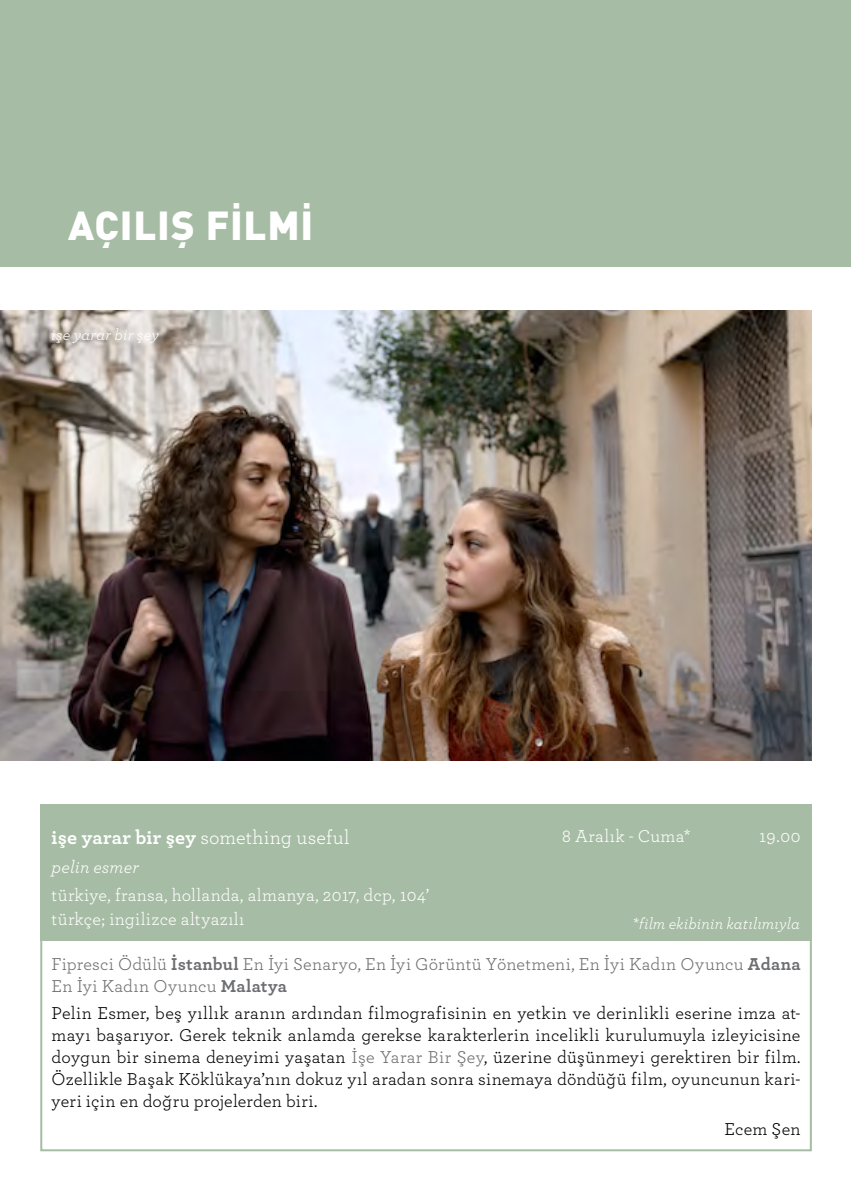
<style>
.page{position:relative;width:851px;height:1191px;background:#fff}
.page>*{position:absolute;margin:0;border:0;box-sizing:border-box;transform-origin:0 0}
.t1{font:900 40px "DIN Pro";letter-spacing:.02em;color:#fff}
.t2{font:20px "Archer";letter-spacing:.005em;color:#fff}
.t3{font:18px/22px "Archer";letter-spacing:.01em;color:#000;text-align:justify}
.t4{font:18px/22px "Archer";letter-spacing:.015em;color:#6d6e71}
.t5{font:18px/24.4px "Archer";letter-spacing:.02em;color:#fff}
.t6{font:italic 18px "Archer";letter-spacing:.005em;color:#fff}
.t7{font:italic 16px "Archer";letter-spacing:.01em;color:#fff}
.s1{font-weight:700}
.s2{color:#6d6e71}
</style>
<div class="page">
<div style="left:40px;top:804px;width:771px;height:137px;background:#a6bca4"></div>
<div style="left:40px;top:804px;width:771px;height:347px;border:2px solid #a6bca4"></div>
<div style="left:0;top:0;width:850px;height:266px;background:#a6bca4"></div>
<img style="left:0;top:310px;width:811px;height:451px">
<h1 class="t1" style="left:68px;top:198px;width:247px">AÇILIŞ FİLMİ</h1>
<p class="t7" style="left:51px;top:323px;width:110px">işe yarar bir şey</p>
<p class="t2" style="left:52px;top:823px;width:299px"><span class="s1">işe yarar bir şey</span> something useful</p>
<p class="t6" style="left:52px;top:854px;width:89px">pelin esmer</p>
<p class="t5" style="left:52px;top:881px;width:379px">türkiye, fransa, hollanda, almanya, 2017, dcp, 104’ türkçe; ingilizce altyazılı</p>
<p class="t5" style="left:562px;top:823px;width:130px">8 Aralık - Cuma*</p>
<p class="t5" style="left:758px;top:823px;width:43px">19.00</p>
<p class="t7" style="left:632px;top:911px;width:169px">*film ekibinin katılımıyla</p>
<p class="t4" style="left:52px;top:951px;width:750px">Fipresci Ödülü <span class="s1">İstanbul</span> En İyi Senaryo, En İyi Görüntü Yönetmeni, En İyi Kadın Oyuncu <span class="s1">Adana<br></span>En İyi Kadın Oyuncu <span class="s1">Malatya</span></p>
<p class="t3" style="left:52px;top:1001px;width:750px">Pelin Esmer, beş yıllık aranın ardından filmografisinin en yetkin ve derinlikli eserine imza at&shy;mayı başarıyor. Gerek teknik anlamda gerekse karakterlerin incelikli kurulumuyla izleyicisine doygun bir sinema deneyimi yaşatan <span class="s2">İşe Yarar Bir Şey</span>, üzerine düşünmeyi gerektiren bir film.<br>Özellikle Başak Köklükaya’nın dokuz yıl aradan sonra sinemaya döndüğü film, oyuncunun kari&shy;yeri için en doğru projelerden biri.</p>
<p class="t3" style="left:724px;top:1117px;width:77px">Ecem Şen</p>
</div>
